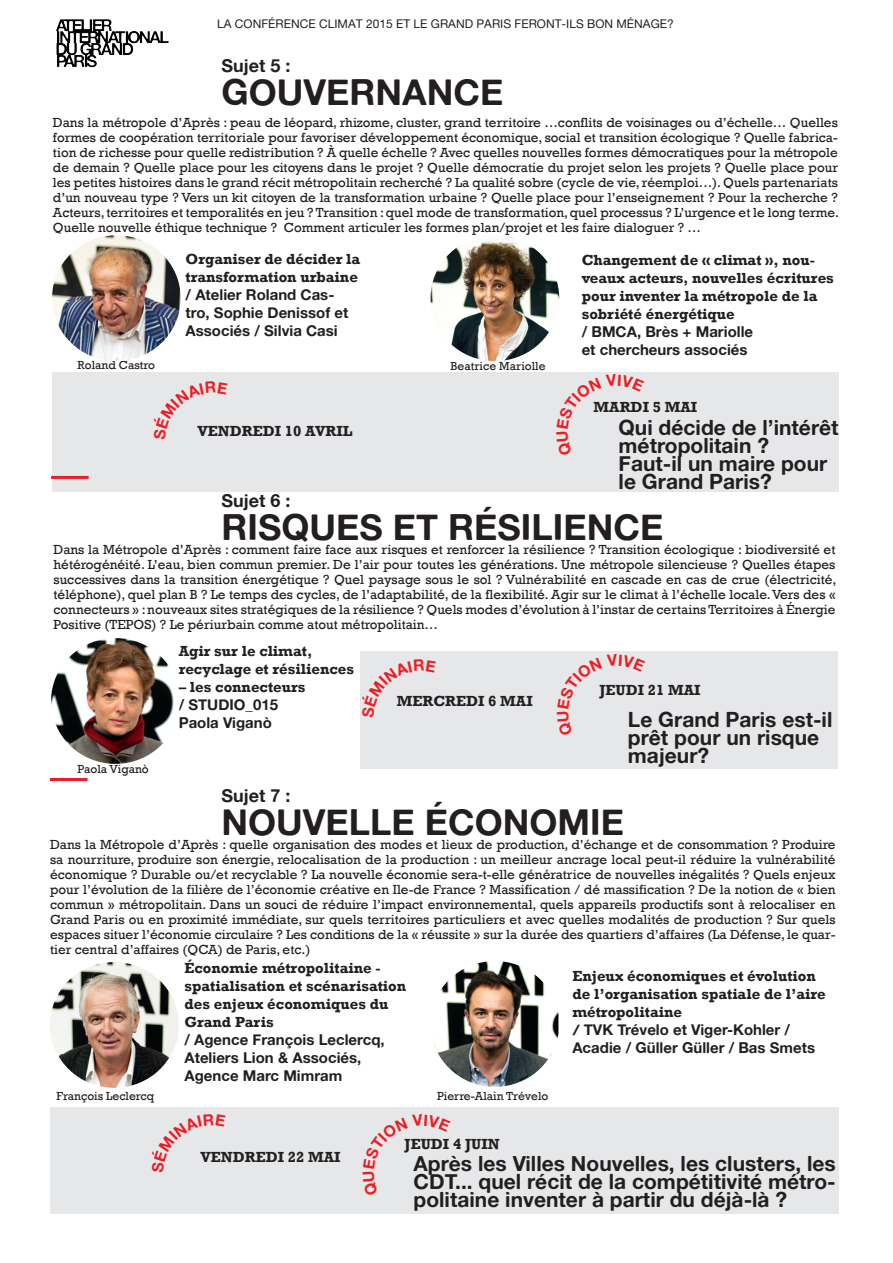
<style>
.page{position:relative;width:893px;height:1263px;background:#fff}
.page>*{position:absolute;margin:0;border:0;box-sizing:border-box;transform-origin:0 0}
.titres_sujets_non_ab{font:36px "Alte Haas Grotesk Bold";color:#231f20}
.ALTE_GR_TITRES{font:36px "Alte Haas Grotesk Bold";color:#231f20}
.titres_sujets_non_ab-2{font:21px/18px "Alte Haas Grotesk Bold";color:#231f20}
.ALTE_GR_TITRES-2{font:18px "Alte Haas Grotesk Bold";color:#231f20}
.PETITS_TITRES_ROUGES{font:700 15px/18px "Rockwell";color:#231f20}
.PETITS_TITRES_ROUGES-2{font:15px/18px "Alte Haas Grotesk Bold";color:#231f20}
.date_sujets_non_abor{font:700 15px "Rockwell";color:#231f20}
.petits_titres_gras{font:15px "Alte Haas Grotesk Bold";color:#231f20}
.texte_sujet_non_abor{font:13.5px/15px "Rockwell";color:#231f20;text-align:justify}
.nom_equipe_sujet_non{font:12px "Rockwell";color:#231f20}
.ALTE_GR_TITRES-3{font:12px "Alte Haas Grotesk";color:#231f20}
.s1{font-family:"Rockwell";font-weight:700}
</style>
<div class="page">
<div style="left:50px;top:1107px;width:789px;height:107px;background:#e6e7e9"></div>
<div style="left:360px;top:651px;width:478px;height:118px;background:#e6e7e9"></div>
<div style="left:53px;top:372px;width:786px;height:120px;background:#e6e7e9"></div>
<img style="left:52px;top:235px;width:129px;height:126px">
<img style="left:431px;top:236px;width:128px;height:125px">
<img style="left:51px;top:638px;width:123px;height:126px">
<img style="left:50px;top:962px;width:129px;height:126px">
<img style="left:433px;top:961px;width:125px;height:126px">
<hr style="left:51px;top:476px;width:38px;height:3px;background:#ee1d23">
<hr style="left:50px;top:778px;width:38px;height:3px;background:#ee1d23">
<img style="left:56px;top:19px;width:113px;height:49px">
<p class="ALTE_GR_TITRES-3" style="left:217px;top:17px;width:458px">LA CONFÉRENCE CLIMAT 2015 ET LE GRAND PARIS FERONT-ILS BON MÉNAGE?</p>
<p class="ALTE_GR_TITRES-2" style="left:221px;top:54px;width:71px">Sujet 5 :</p>
<p class="titres_sujets_non_ab" style="left:221px;top:69px;width:284px">GOUVERNANCE</p>
<p class="texte_sujet_non_abor" style="left:53px;top:115px;width:787px">Dans la métropole d’Après : peau de léopard, rhizome, cluster, grand territoire …conflits de voisinages ou d’échelle… Quelles formes de coopération territoriale pour favoriser développement économique, social et transition écologique ? Quelle fabrica&shy;tion de richesse pour quelle redistribution ? À quelle échelle ? Avec quelles nouvelles formes démocratiques pour la métropole de demain ? Quelle place pour les citoyens dans le projet ? Quelle démocratie du projet selon les projets ? Quelle place pour les petites histoires dans le grand récit métropolitain recherché ? La qualité sobre (cycle de vie, réemploi…). Quels partenariats d’un nouveau type ? Vers un kit citoyen de la transformation urbaine ? Quelle place pour l’enseignement ? Pour la recherche ?<br>Acteurs, territoires et temporalités en jeu ? Transition : quel mode de transformation, quel processus ? L’urgence et le long terme.<br>Quelle nouvelle éthique technique ? Comment articuler les formes plan/projet et les faire dialoguer ? …</p>
<p class="PETITS_TITRES_ROUGES" style="left:186px;top:250px;width:176px">Organiser de décider la transformation urbaine</p>
<p class="PETITS_TITRES_ROUGES-2" style="left:186px;top:285px;width:164px">/ Atelier Roland Cas&shy;tro, Sophie Denissof et<br>Associés / Silvia Casi</p>
<p class="nom_equipe_sujet_non" style="left:78px;top:358px;width:79px">Roland Castro</p>
<p class="nom_equipe_sujet_non" style="left:450px;top:359px;width:97px">Beatrice Mariolle</p>
<p class="date_sujets_non_abor" style="left:197px;top:421px;width:157px">VENDREDI 10 AVRIL</p>
<p class="PETITS_TITRES_ROUGES" style="left:582px;top:251px;width:254px">Changement de « climat », nou&shy;veaux acteurs, nouvelles écritures pour inventer la métropole de la sobriété énergétique</p>
<p class="PETITS_TITRES_ROUGES-2" style="left:582px;top:323px;width:173px">/ BMCA, Brès + Mariolle</p>
<p class="PETITS_TITRES_ROUGES-2" style="left:582px;top:341px;width:167px">et chercheurs associés</p>
<p class="date_sujets_non_abor" style="left:594px;top:398px;width:105px">MARDI 5 MAI</p>
<p class="titres_sujets_non_ab-2" style="left:619px;top:418px;width:222px">Qui décide de l’intérêt métropolitain ?</p>
<p class="titres_sujets_non_ab-2" style="left:619px;top:454px;width:210px">Faut-il un maire pour le Grand Paris?</p>
<p class="ALTE_GR_TITRES-2" style="left:221px;top:489px;width:71px">Sujet 6 :</p>
<p class="titres_sujets_non_ab" style="left:221px;top:505px;width:443px">RISQUES ET RÉSILIENCE</p>
<p class="texte_sujet_non_abor" style="left:54px;top:542px;width:784px">Dans la Métropole d’Après : comment faire face aux risques et renforcer la résilience ? Transition écologique : biodiversité et hétérogénéité. L’eau, bien commun premier. De l’air pour toutes les générations. Une métropole silencieuse ? Quelles étapes successives dans la transition énergétique ? Quel paysage sous le sol ? Vulnérabilité en cascade en cas de crue (électricité, téléphone), quel plan B ? Le temps des cycles, de l’adaptabilité, de la flexibilité. Agir sur le climat à l’échelle locale.Vers des « connecteurs » : nouveaux sites stratégiques de la résilience ? Quels modes d’évolution à l’instar de certains Territoires à Énergie Positive (TEPOS) ? Le périurbain comme atout métropolitain…</p>
<p class="nom_equipe_sujet_non" style="left:78px;top:762px;width:73px">Paola Viganò</p>
<p class="PETITS_TITRES_ROUGES" style="left:179px;top:642px;width:177px">Agir sur le climat, recyclage et résiliences</p>
<p class="PETITS_TITRES_ROUGES" style="left:179px;top:678px;width:128px">– les connecteurs</p>
<p class="petits_titres_gras" style="left:179px;top:695px;width:101px">/ STUDIO_015</p>
<p class="petits_titres_gras" style="left:179px;top:713px;width:95px">Paola Viganò</p>
<p class="date_sujets_non_abor" style="left:397px;top:692px;width:137px">MERCREDI 6 MAI</p>
<p class="date_sujets_non_abor" style="left:599px;top:681px;width:103px">JEUDI 21 MAI</p>
<p class="titres_sujets_non_ab-2" style="left:628px;top:710px;width:206px">Le Grand Paris est-il prêt pour un risque</p>
<p class="titres_sujets_non_ab-2" style="left:628px;top:746px;width:83px">majeur?</p>
<p class="ALTE_GR_TITRES-2" style="left:221px;top:784px;width:71px">Sujet 7 :</p>
<p class="ALTE_GR_TITRES" style="left:221px;top:799px;width:404px">NOUVELLE ÉCONOMIE</p>
<p class="texte_sujet_non_abor" style="left:50px;top:837px;width:787px">Dans la Métropole d’Après : quelle organisation des modes et lieux de production, d’échange et de consommation ? Produire sa nourriture, produire son énergie, relocalisation de la production : un meilleur ancrage local peut-il réduire la vulnérabilité économique ? Durable ou/et recyclable ? La nouvelle économie sera-t-elle génératrice de nouvelles inégalités ? Quels enjeux pour l’évolution de la filière de l’économie créative en Ile-de France ? Massification / dé massification ? De la notion de « bien commun » métropolitain. Dans un souci de réduire l’impact environnemental, quels appareils productifs sont à relocaliser en Grand Paris ou en proximité immédiate, sur quels territoires particuliers et avec quelles modalités de production ? Sur quels espaces situer l’économie circulaire ? Les conditions de la « réussite » sur la durée des quartiers d’affaires (La Défense, le quar&shy;tier central d’affaires (QCA) de Paris, etc.)</p>
<p class="PETITS_TITRES_ROUGES" style="left:184px;top:959px;width:223px">Économie métropolitaine - spatialisation et scénarisation des enjeux économiques du<br>Grand Paris</p>
<p class="PETITS_TITRES_ROUGES-2" style="left:184px;top:1030px;width:202px">/ Agence François Leclercq,<br>Ateliers Lion &amp; Associés,<br>Agence Marc Mimram</p>
<p class="PETITS_TITRES_ROUGES" style="left:572px;top:967px;width:255px">Enjeux économiques et évolution de l’organisation spatiale de l’aire métropolitaine</p>
<p class="PETITS_TITRES_ROUGES-2" style="left:572px;top:1020px;width:219px"><span class="s1">/</span> TVK Trévelo et Viger-Kohler /</p>
<p class="PETITS_TITRES_ROUGES-2" style="left:572px;top:1038px;width:244px">Acadie / Güller Güller / Bas Smets</p>
<p class="nom_equipe_sujet_non" style="left:56px;top:1089px;width:99px">François Leclercq</p>
<p class="nom_equipe_sujet_non" style="left:437px;top:1089px;width:113px">Pierre-Alain Trévelo</p>
<p class="date_sujets_non_abor" style="left:200px;top:1148px;width:142px">VENDREDI 22 MAI</p>
<p class="date_sujets_non_abor" style="left:405px;top:1134px;width:96px">JEUDI 4 JUIN</p>
<p class="titres_sujets_non_ab-2" style="left:414px;top:1154px;width:424px;text-align:justify">Après les Villes Nouvelles, les clusters, les CDT... quel récit de la compétitivité métro&shy;politaine inventer à partir du déjà-là ?</p>
</div>
